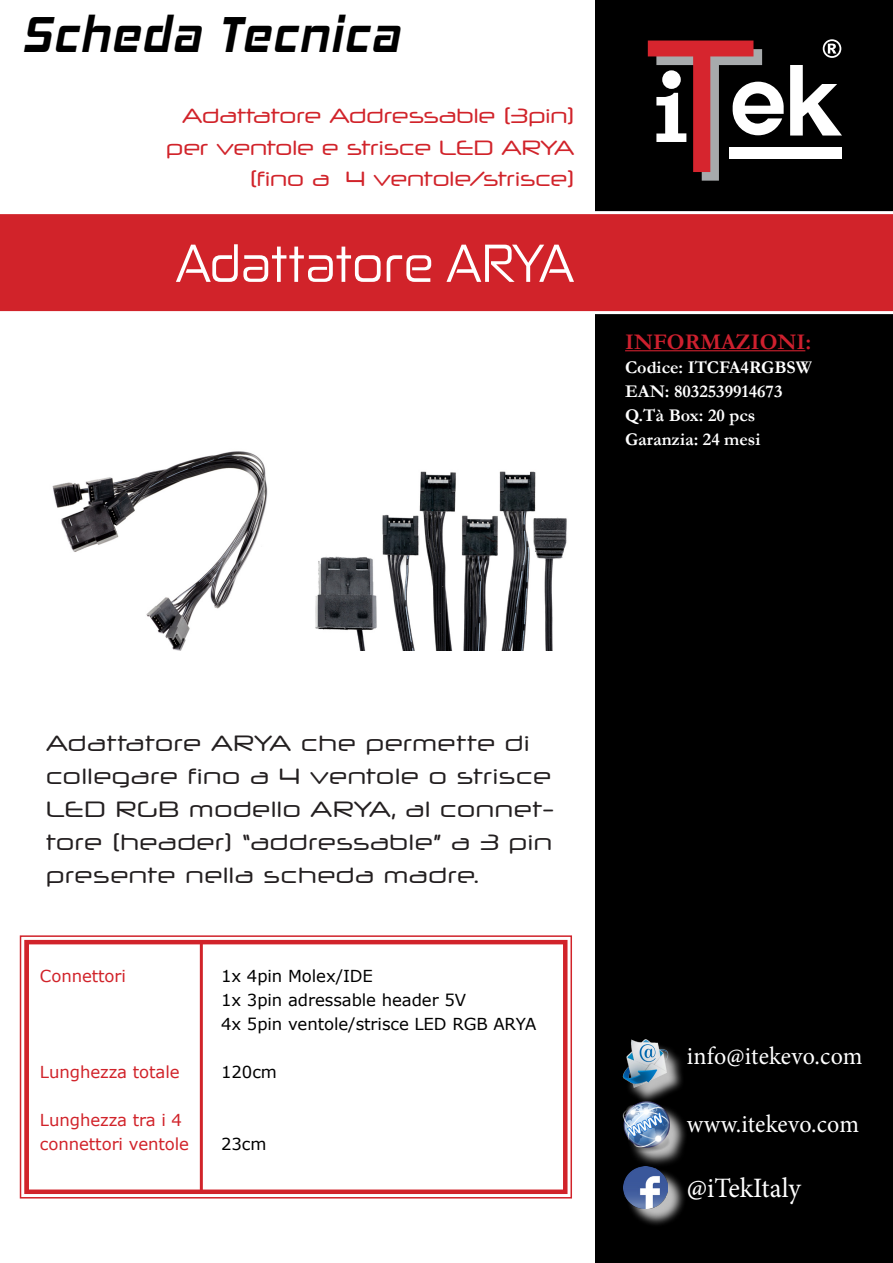
<style>
.page{position:relative;width:893px;height:1263px;background:#fff}
.page>*{position:absolute;margin:0;border:0;box-sizing:border-box;transform-origin:0 0}
.t1{font:51px "Zekton Rg";letter-spacing:-.005em;color:#fff}
.t2{font:italic 700 50.85px "Hemi Head Rg";letter-spacing:.05em;color:#000;scale:.88 1}
.t3{font:28.05px "Minion Pro";color:#fff;scale:.96 1}
.t4{font:24.9px "Minion Pro";letter-spacing:.005em;color:#fff;scale:.96 1}
.t5{font:22.5px/33px "Neuropol X Rg";letter-spacing:.03em;color:#231f20}
.t6{font:700 22.5px "Garamond";color:#cd202e}
.t7{font:21px/31.5px "Neuropol X Rg";color:#d1232a;text-align:right}
.t8{font:700 18px/24px "Garamond";color:#fff}
.t9{font:16.5px "Verdana";letter-spacing:-.005em;color:#000}
.t10{font:16.5px/24px "Verdana";letter-spacing:-.005em;color:#d1232a}
</style>
<div class="page">
<div style="left:595px;top:0;width:298px;height:1263px;background:#000"></div>
<div style="left:0;top:211px;width:893px;height:103px;background:#d1232a"></div>
<div style="left:730px;top:148px;width:112px;height:11px;background:#fff"></div>
<svg style="left:790px;top:65px;width:52px;height:71px"></svg>
<svg style="left:823px;top:39px;width:18px;height:19px"></svg>
<svg style="left:648px;top:41px;width:136px;height:140px"></svg>
<hr style="left:625px;top:350px;width:180px;height:1px;background:#cd202e">
<div style="left:626px;top:1169px;width:60px;height:58px;background:#fff;opacity:.75"></div>
<img style="left:624px;top:1169px;width:44px;height:39px">
<div style="left:626px;top:1104px;width:61px;height:65px;background:#fff;opacity:.75"></div>
<img style="left:622px;top:1105px;width:51px;height:47px">
<div style="left:626px;top:1043px;width:60px;height:62px;background:#fff;opacity:.75"></div>
<img style="left:622px;top:1039px;width:51px;height:48px">
<img style="left:52px;top:451px;width:216px;height:200px">
<img style="left:315px;top:471px;width:252px;height:180px">
<svg style="left:19px;top:935px;width:553px;height:264px"></svg>
<div style="left:24px;top:940px;width:543px;height:254px;border:4px solid #d1232a"></div>
<div style="left:26px;top:941px;width:177px;height:252px;border:3px solid #d1232a"></div>
<p class="t2" style="left:22px;top:4px;width:430px">Scheda Tecnica</p>
<p class="t7" style="left:166px;top:100px;width:410px">Adattatore Addressable (3pin) per ventole e strisce LED ARYA (fino a 4 ventole/strisce)</p>
<p class="t1" style="left:175px;top:231px;width:401px">Adattatore ARYA</p>
<p class="t6" style="left:625px;top:327px;width:188px">INFORMAZIONI:</p>
<p class="t8" style="left:625px;top:355px;width:188px">Codice: ITCFA4RGBSW<br>EAN: 8032539914673<br>Q.Tà Box: 20 pcs<br>Garanzia: 24 mesi</p>
<p class="t5" style="left:46px;top:726px;width:509px">Adattatore ARYA che permette di collegare fino a 4 ventole o strisce<br>LED RGB modello ARYA, al connet&shy;tore (header) “addressable” a 3 pin presente nella scheda madre.</p>
<p class="t10" style="left:40px;top:964px;width:88px">Connettori</p>
<p class="t10" style="left:40px;top:1060px;width:141px">Lunghezza totale</p>
<p class="t10" style="left:40px;top:1108px;width:151px">Lunghezza tra i 4 connettori ventole</p>
<p class="t9" style="left:221px;top:965px;width:153px">1x 4pin Molex/IDE</p>
<p class="t9" style="left:221px;top:989px;width:246px">1x 3pin adressable header 5V</p>
<p class="t9" style="left:221px;top:1013px;width:317px">4x 5pin ventole/strisce LED RGB ARYA</p>
<p class="t9" style="left:221px;top:1061px;width:57px">120cm</p>
<p class="t9" style="left:221px;top:1133px;width:47px">23cm</p>
<p class="t4" style="left:687px;top:1039px;width:184px">info@itekevo.com</p>
<p class="t4" style="left:687px;top:1107px;width:181px">www.itekevo.com</p>
<p class="t3" style="left:687px;top:1170px;width:120px">@iTekItaly</p>
</div>
